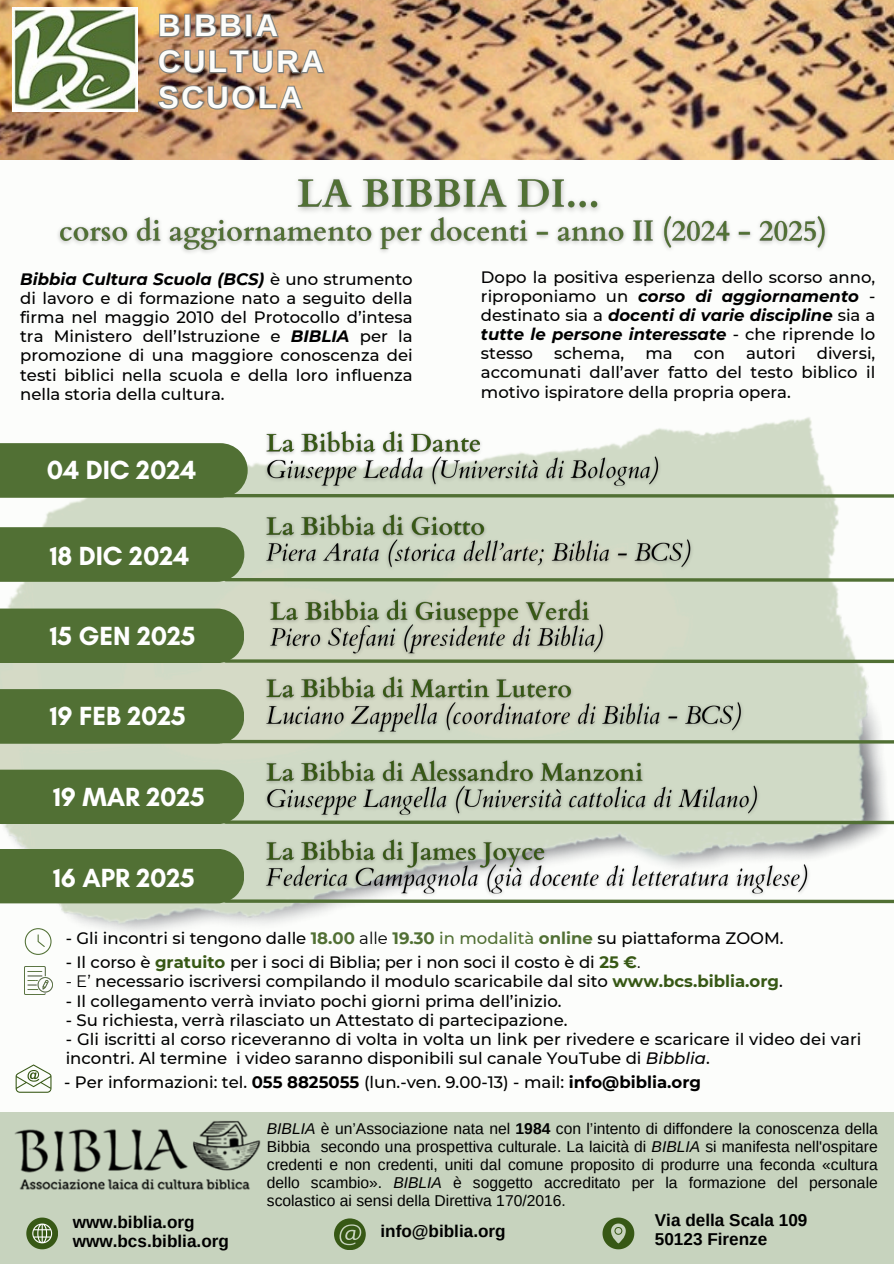
<style>
.page{position:relative;width:894px;height:1264px;background:#fff}
.page>*{position:absolute;margin:0;border:0;box-sizing:border-box;transform-origin:0 0}
.t1{font:700 31.05px/36px "Arimo";letter-spacing:.085em;color:#fcfdfb}
.t2{font:700 26.7px "Glacial Indifference";letter-spacing:-.005em;color:#fff}
.t3{font:700 17.1px/19.2px "Arimo";color:#000}
.t4{font:500 16.5px/19.2px "Montserrat";color:#000;text-align:justify}
.t5{font:15.6px/18px "Arimo";color:#000;text-align:justify}
.s1{font-weight:700;font-style:italic}
.s2{font-weight:700;color:#517034}
.s3{font-weight:400}
.s4{color:#517034}
.s5{font-weight:700;color:#375815}
.s6{font-style:italic}
.s7{font-weight:700}
</style>
<div class="page">
<div style="left:0;top:0;width:893px;height:1263px;background:#fcfdfb"></div>
<img style="left:0;top:417px;width:893px;height:538px">
<div style="left:0;top:443px;width:247px;height:55px;background:#517034"></div>
<img style="left:260px;top:424px;width:419px;height:69px">
<img style="left:0;top:0;width:893px;height:159px">
<img style="left:12px;top:8px;width:125px;height:103px">
<svg style="left:158px;top:12px;width:122px;height:27px;background:#9e836c"></svg>
<svg style="left:157px;top:48px;width:169px;height:27px;background:#ae9073"></svg>
<svg style="left:156px;top:84px;width:149px;height:27px;background:#a6896e"></svg>
<img style="left:297px;top:178px;width:302px;height:29px">
<div style="left:0;top:1111px;width:893px;height:152px;background:#c7d3be"></div>
<img style="left:15px;top:1121px;width:246px;height:69px">
<svg style="left:26px;top:1217px;width:32px;height:31px"></svg>
<svg style="left:334px;top:1218px;width:31px;height:31px"></svg>
<svg style="left:602px;top:1217px;width:32px;height:31px"></svg>
<div style="left:0;top:527px;width:244px;height:55px;background:#517034"></div>
<img style="left:260px;top:507px;width:458px;height:68px">
<div style="left:0;top:608px;width:244px;height:55px;background:#517034"></div>
<img style="left:264px;top:592px;width:366px;height:67px">
<div style="left:0;top:689px;width:244px;height:54px;background:#517034"></div>
<img style="left:260px;top:670px;width:508px;height:69px">
<div style="left:0;top:769px;width:244px;height:55px;background:#517034"></div>
<div style="left:0;top:848px;width:244px;height:55px;background:#517034"></div>
<img style="left:260px;top:753px;width:503px;height:67px">
<img style="left:260px;top:832px;width:562px;height:67px">
<svg style="left:25px;top:928px;width:26px;height:26px"></svg>
<img style="left:25px;top:966px;width:28px;height:28px">
<svg style="left:16px;top:1064px;width:35px;height:28px"></svg>
<svg style="left:225px;top:494px;width:668px;height:4px;background:#65804b"></svg>
<svg style="left:225px;top:578px;width:668px;height:4px;background:#65804a"></svg>
<svg style="left:225px;top:659px;width:668px;height:4px;background:#65804b"></svg>
<hr style="left:221px;top:740px;width:672px;height:3px;background:#517034">
<svg style="left:225px;top:820px;width:668px;height:4px;background:#65814c"></svg>
<img style="left:58px;top:207px;width:769px;height:46px">
<svg style="left:225px;top:899px;width:668px;height:4px;background:#6b8552"></svg>
<h6 class="t1" style="left:158px;top:7px;width:167px">BIBBIA<br>CULTURA<br>SCUOLA</h6>
<p class="t4" style="left:20px;top:269px;width:394px"><span class="s1">Bibbia Cultura Scuola (BCS)</span> è uno strumento di lavoro e di formazione nato a seguito della firma nel maggio 2010 del Protocollo d’intesa tra Ministero dell’Istruzione e <span class="s1">BIBLIA</span> per la promozione di una maggiore conoscenza dei testi biblici nella scuola e della loro influenza nella storia della cultura.</p>
<h2 class="t2" style="left:47px;top:454px;width:151px">04 DIC 2024</h2>
<h4 class="t2" style="left:50px;top:540px;width:141px">18 DIC 2024</h4>
<p class="t2" style="left:50px;top:619px;width:147px">15 GEN 2025</p>
<p class="t2" style="left:50px;top:699px;width:138px">19 FEB 2025</p>
<p class="t2" style="left:53px;top:780px;width:153px">19 MAR 2025</p>
<p class="t2" style="left:53px;top:861px;width:143px">16 APR 2025</p>
<p class="t4" style="left:481px;top:267px;width:396px">Dopo la positiva esperienza dello scorso anno, riproponiamo un <span class="s1">corso di aggiornamento</span> - destinato sia a <span class="s1">docenti di varie discipline</span> sia a <span class="s1">tutte le persone interessate</span> - che riprende lo stesso</p>
<p class="t4" style="left:481px;top:344px;width:396px;text-indent:336px">diversi, accomunati dall’aver fatto del testo biblico il motivo ispiratore della propria opera.</p>
<p class="t4" style="left:554px;top:344px;width:72px">schema,</p>
<p class="t4" style="left:645px;top:344px;width:29px">ma</p>
<p class="t4" style="left:693px;top:344px;width:33px">con</p>
<p class="t4" style="left:745px;top:344px;width:51px">autori</p>
<p class="t4" style="left:66px;top:928px;width:719px">- Gli incontri si tengono dalle <span class="s2">18.00</span> <span class="s3">alle</span> <span class="s2">19.30</span> <span class="s4">in modalità</span> <span class="s2">online</span> su piattaforma ZOOM.</p>
<p class="t4" style="left:66px;top:952px;width:576px">- Il corso è <span class="s5">gratuito</span> per i soci di Biblia; per i non soci il costo è di <span class="s5">25 €</span><span class="s3">.</span></p>
<p class="t4" style="left:66px;top:971px;width:718px"><span class="s3">- E’</span> necessario iscriversi compilando il modulo scaricabile dal sito <span class="s5">www.bcs.biblia.org</span>.</p>
<p class="t4" style="left:66px;top:991px;width:497px">- Il collegamento verrà inviato pochi giorni prima dell’inizio.</p>
<h6 class="t4" style="left:66px;top:1010px;width:503px">- Su richiesta, verrà rilasciato un Attestato di partecipazione.</h6>
<p class="t4" style="left:66px;top:1029px;width:797px">- Gli iscritti al corso riceveranno di volta in volta un link per rivedere e scaricare il video dei vari incontri. Al termine i video saranno disponibili sul canale YouTube di <span class="s6">Bibblia</span>.</p>
<p class="t4" style="left:64px;top:1072px;width:638px">- Per informazioni: tel. <span class="s7">055 8825055</span> (lun.-ven. 9.00-13) - mail: <span class="s7">info@biblia.org</span></p>
<h4 class="t5" style="left:267px;top:1119px;width:612px"><span class="s6">BIBLIA</span> è un’Associazione nata nel <span class="s7">1984</span> con l’intento di diffondere la conoscenza della Bibbia secondo una prospettiva culturale. La laicità di <span class="s6">BIBLIA</span> si manifesta nell'ospitare credenti e non credenti, uniti dal comune proposito di produrre una feconda «cultura dello scambio». <span class="s6">BIBLIA</span> è soggetto accreditato per la formazione del personale scolastico ai sensi della Direttiva 170/2016.</h4>
<h4 class="t3" style="left:73px;top:1211px;width:158px">www.biblia.org www.bcs.biblia.org</h4>
<h4 class="t3" style="left:380px;top:1221px;width:127px">info@biblia.org</h4>
<h4 class="t3" style="left:654px;top:1210px;width:154px">Via della Scala 109<br>50123 Firenze</h4>
</div>
